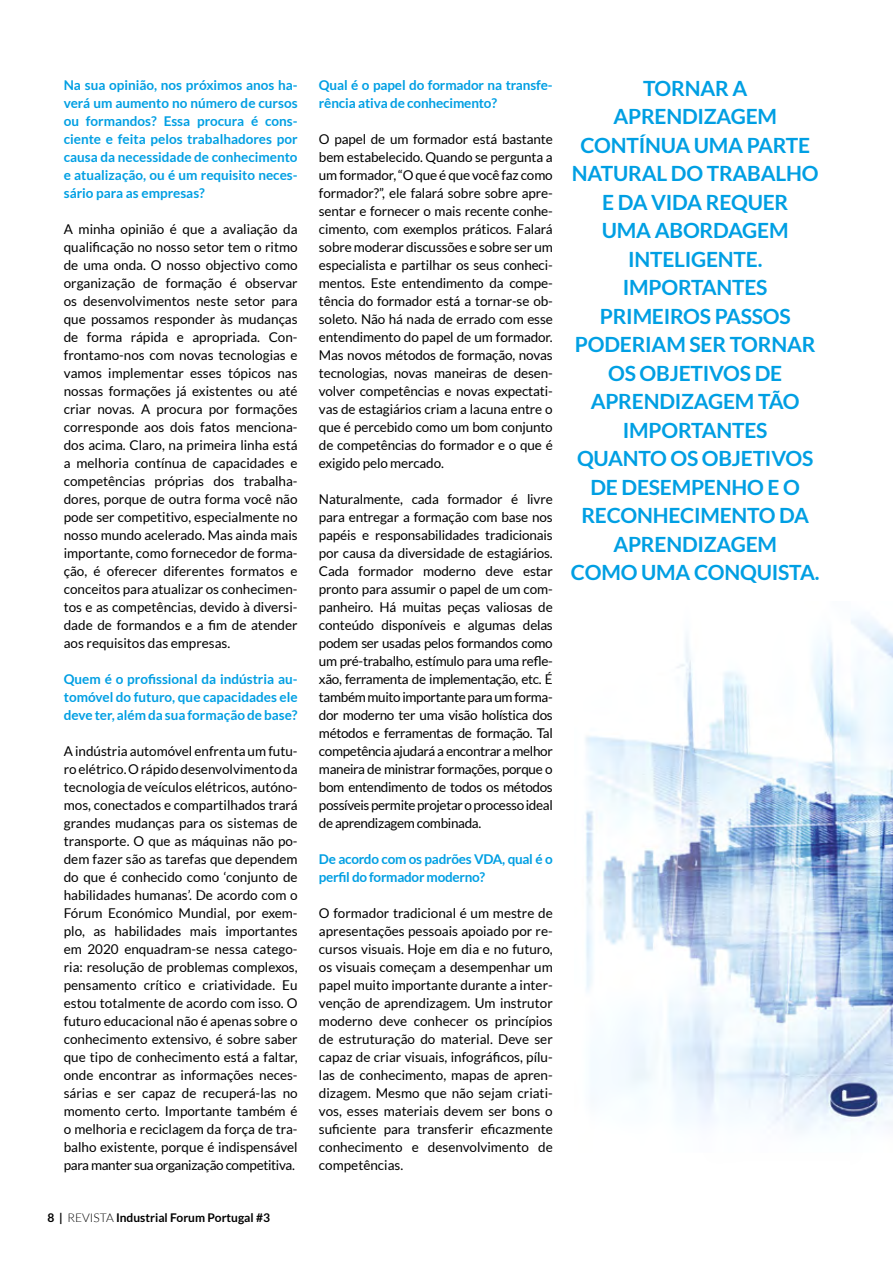
<style>
.page{position:relative;width:893px;height:1263px;background:#fff}
.page>*{position:absolute;margin:0;border:0;box-sizing:border-box;transform-origin:0 0}
.t1{font:700 21px/28.5px "Lato";letter-spacing:-.01em;color:#009fe3;text-align:center}
.t2{font:13.5px/18px "Lato";letter-spacing:-.01em;color:#000;text-align:justify}
.t3{font:700 13.5px/18px "Lato";color:#009fe3;text-align:justify}
.t4{font:700 13.5px "Lato";letter-spacing:-.02em;color:#009fe3}
.t5{font:700 12px "Lato";letter-spacing:-.005em;color:#000}
.s1{font-weight:300}
</style>
<div class="page">
<img style="left:585px;top:617px;width:308px;height:516px">
<p class="t3" style="left:64px;top:76px;width:235px">Na sua opinião, nos próximos anos ha&shy;verá um aumento no número de cursos ou formandos? Essa procura é cons&shy;ciente e feita pelos trabalhadores por causa da necessidade de conhecimento e atualização, ou é um requisito neces&shy;sário para as empresas?</p>
<p class="t2" style="left:64px;top:220px;width:235px">A minha opinião é que a avaliação da qualificação no nosso setor tem o ritmo de uma onda. O nosso objectivo como organização de formação é observar os desenvolvimentos neste setor para que possamos responder às mudanças de forma rápida e apropriada. Con&shy;frontamo-nos com novas tecnologias e vamos implementar esses tópicos nas nossas formações já existentes ou até criar novas. A procura por formações corresponde aos dois fatos menciona&shy;dos acima. Claro, na primeira linha está a melhoria contínua de capacidades e competências próprias dos trabalha&shy;dores, porque de outra forma você não pode ser competitivo, especialmente no nosso mundo acelerado. Mas ainda mais importante, como fornecedor de forma&shy;ção, é oferecer diferentes formatos e conceitos para atualizar os conhecimen&shy;tos e as competências, devido à diversi&shy;dade de formandos e a fim de atender aos requisitos das empresas.</p>
<p class="t3" style="left:64px;top:670px;width:235px">Quem é o profissional da indústria au&shy;tomóvel do futuro, que capacidades ele deve ter, além da sua formação de base?</p>
<p class="t2" style="left:64px;top:742px;width:235px">A indústria automóvel enfrenta um futu&shy;ro elétrico. O rápido desenvolvimento da tecnologia de veículos elétricos, autóno&shy;mos, conectados e compartilhados trará grandes mudanças para os sistemas de transporte. O que as máquinas não po&shy;dem fazer são as tarefas que dependem do que é conhecido como ‘conjunto de habilidades humanas’. De acordo com o Fórum Económico Mundial, por exem&shy;plo, as habilidades mais importantes em 2020 enquadram-se nessa catego&shy;ria: resolução de problemas complexos, pensamento crítico e criatividade. Eu estou totalmente de acordo com isso. O futuro educacional não é apenas sobre o conhecimento extensivo, é sobre saber que tipo de conhecimento está a faltar, onde encontrar as informações neces&shy;sárias e ser capaz de recuperá-las no momento certo. Importante também é o melhoria e reciclagem da força de tra&shy;balho existente, porque é indispensável para manter sua organização competitiva.</p>
<p class="t5" style="left:48px;top:1210px;width:224px">8 | <span class="s1">REVISTA</span> Industrial Forum Portugal #3</p>
<p class="t3" style="left:319px;top:76px;width:235px">Qual é o papel do formador na transfe&shy;rência ativa de conhecimento?</p>
<p class="t2" style="left:319px;top:130px;width:235px">O papel de um formador está bastante bem estabelecido. Quando se pergunta a um formador, “O que é que você faz como formador?”, ele falará sobre sobre apre&shy;sentar e fornecer o mais recente conhe&shy;cimento, com exemplos práticos. Falará sobre moderar discussões e sobre ser um especialista e partilhar os seus conheci&shy;mentos. Este entendimento da compe&shy;tência do formador está a tornar-se ob&shy;soleto. Não há nada de errado com esse entendimento do papel de um formador.<br>Mas novos métodos de formação, novas tecnologias, novas maneiras de desen&shy;volver competências e novas expectati&shy;vas de estagiários criam a lacuna entre o que é percebido como um bom conjunto de competências do formador e o que é exigido pelo mercado.</p>
<p class="t2" style="left:319px;top:490px;width:235px">Naturalmente, cada formador é livre para entregar a formação com base nos papéis e responsabilidades tradicionais por causa da diversidade de estagiários.<br>Cada formador moderno deve estar pronto para assumir o papel de um com&shy;panheiro. Há muitas peças valiosas de conteúdo disponíveis e algumas delas podem ser usadas pelos formandos como um pré-trabalho, estímulo para uma refle&shy;xão, ferramenta de implementação, etc. É também muito importante para um forma&shy;dor moderno ter uma visão holística dos métodos e ferramentas de formação. Tal competência ajudará a encontrar a melhor maneira de ministrar formações, porque o bom entendimento de todos os métodos possíveis permite projetar o processo ideal de aprendizagem combinada.</p>
<p class="t3" style="left:319px;top:850px;width:166px">De acordo com os padrões VDA</p>
<p class="t3" style="left:502px;top:850px;width:52px">, qual é o</p>
<p class="t4" style="left:319px;top:869px;width:168px">perfil do formador moderno?</p>
<p class="t2" style="left:319px;top:904px;width:235px">O formador tradicional é um mestre de apresentações pessoais apoiado por re&shy;cursos visuais. Hoje em dia e no futuro, os visuais começam a desempenhar um papel muito importante durante a inter&shy;venção de aprendizagem. Um instrutor moderno deve conhecer os princípios de estruturação do material. Deve ser capaz de criar visuais, infográficos, pílu&shy;las de conhecimento, mapas de apren&shy;dizagem. Mesmo que não sejam criati&shy;vos, esses materiais devem ser bons o suficiente para transferir eficazmente conhecimento e desenvolvimento de competências.</p>
<p class="t1" style="left:571px;top:73px;width:250px">Tornar a aprendizagem contínua uma parte natural do trabalho e da vi da requer<br>uma abordagem<br>i nteligente.<br>Importantes<br>pri mei ros passos poderiam ser tornar os objetivos de aprendizagem tão<br>i mportantes<br>quanto os objeti vos de desempenho e o reconheci mento da aprendizagem<br>como uma conquista.</p>
</div>
